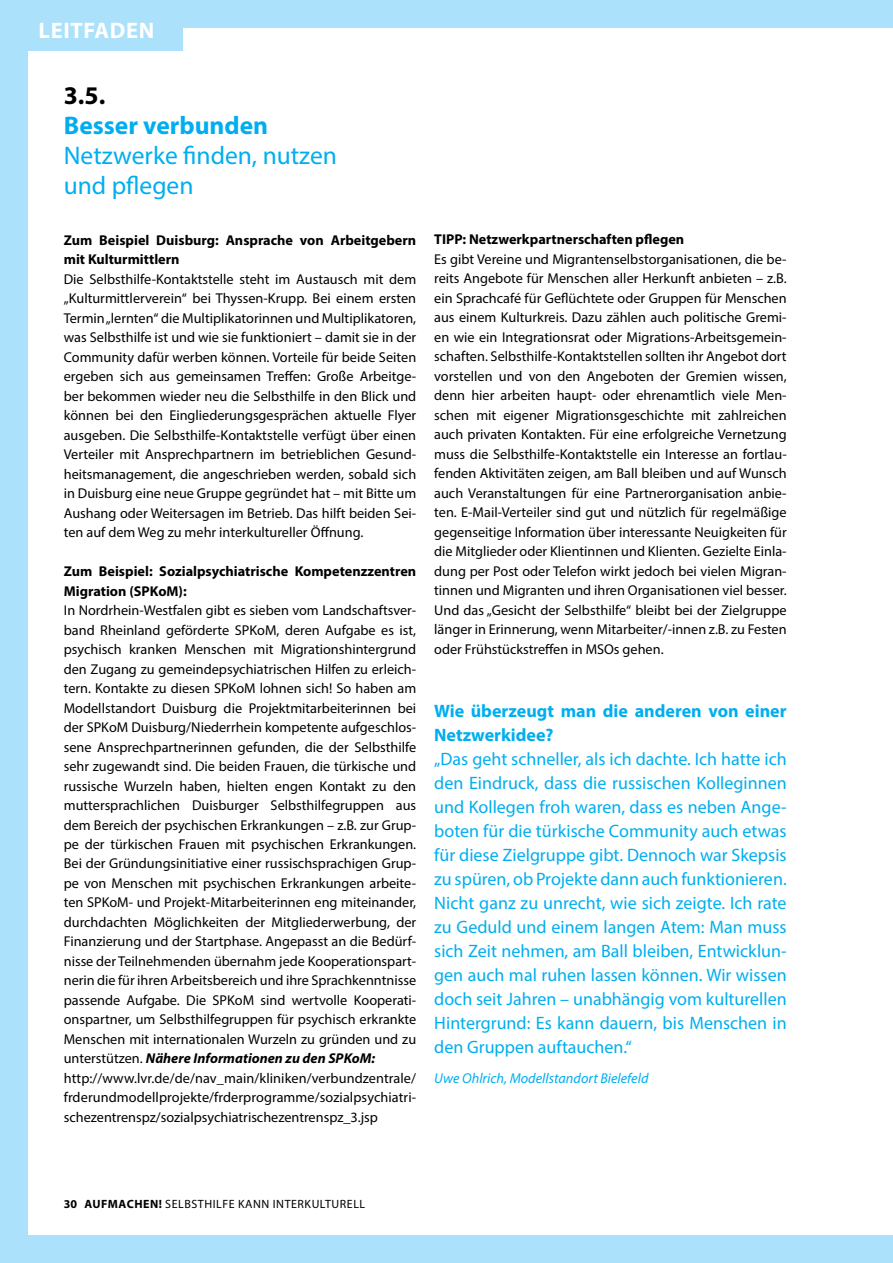
<style>
.page{position:relative;width:893px;height:1263px;background:#abe1fa}
.page>*{position:absolute;margin:0;border:0;box-sizing:border-box;transform-origin:0 0}
.t1{font:25.5px/30px "Myriad Pro";color:#00aeef}
.t2{font:700 22.5px "Myriad Pro";letter-spacing:.03em;color:#fff}
.t3{font:18px/24px "Myriad Pro";color:#00aeef;text-align:justify}
.t4{font:700 18px/24px "Myriad Pro";color:#00aeef}
.t5{font:14.25px/19.5px "Myriad Pro";color:#000;text-align:justify}
.t6{font:700 14.25px/19.5px "Myriad Pro";color:#000}
.t7{font:italic 14.25px "Myriad Pro";color:#00aeef}
.t8{font:12px "Myriad Pro";letter-spacing:.045em;color:#000}
.s1{font-weight:700;color:#000}
.s2{font-weight:700}
.s3{font-weight:700;font-style:italic}
</style>
<div class="page">
<div style="left:28px;top:28px;width:865px;height:1207px;background:#fff"></div>
<div style="left:21px;top:21px;width:162px;height:30px;background:#abe1fa"></div>
<h2 class="t2" style="left:38px;top:16px;width:117px">LEITFADEN</h2>
<h3 class="t1" style="left:64px;top:80px;width:275px"><span class="s1">3.5.<br></span><span class="s2">Besser verbunden<br></span>Netzwerke finden, nutzen und pflegen</h3>
<h4 class="t6" style="left:64px;top:230px;width:354px">Zum Beispiel Duisburg: Ansprache von Arbeitgebern mit Kulturmittlern</h4>
<p class="t5" style="left:64px;top:269px;width:354px">Die Selbsthilfe-Kontaktstelle steht im Austausch mit dem „Kulturmittlerverein“ bei Thyssen-Krupp. Bei einem ersten Termin „lernten“ die Multiplikatorinnen und Multiplikatoren, was Selbsthilfe ist und wie sie funktioniert – damit sie in der Community dafür werben können. Vorteile für beide Seiten ergeben sich aus gemeinsamen Treffen: Große Arbeitge&shy;ber bekommen wieder neu die Selbsthilfe in den Blick und können bei den Eingliederungsgesprächen aktuelle Flyer ausgeben. Die Selbsthilfe-Kontaktstelle verfügt über einen Verteiler mit Ansprechpartnern im betrieblichen Gesund&shy;heitsmanagement, die angeschrieben werden, sobald sich in Duisburg eine neue Gruppe gegründet hat – mit Bitte um Aushang oder Weitersagen im Betrieb. Das hilft beiden Sei&shy;ten auf dem Weg zu mehr interkultureller Öffnung.</p>
<h4 class="t6" style="left:64px;top:561px;width:354px">Zum Beispiel: Sozialpsychiatrische Kompetenzzentren<br>Migration (SPKoM):</h4>
<p class="t5" style="left:64px;top:600px;width:354px;text-align:left">In Nordrhein-Westfalen gibt es sieben vom Landschaftsver&shy;band Rheinland geförderte SPKoM, deren Aufgabe es ist, psychisch kranken Menschen mit Migrationshintergrund den Zugang zu gemeindepsychiatrischen Hilfen zu erleich&shy;tern. Kontakte zu diesen SPKoM lohnen sich! So haben am Modellstandort Duisburg die Projektmitarbeiterinnen bei der SPKoM Duisburg/Niederrhein kompetente aufgeschlos&shy;sene Ansprechpartnerinnen gefunden, die der Selbsthilfe sehr zugewandt sind. Die beiden Frauen, die türkische und russische Wurzeln haben, hielten engen Kontakt zu den muttersprachlichen Duisburger Selbsthilfegruppen aus dem Bereich der psychischen Erkrankungen – z.B. zur Grup&shy;pe der türkischen Frauen mit psychischen Erkrankungen.<br>Bei der Gründungsinitiative einer russischsprachigen Grup&shy;pe von Menschen mit psychischen Erkrankungen arbeite&shy;ten SPKoM- und Projekt-Mitarbeiterinnen eng miteinander, durchdachten Möglichkeiten der Mitgliederwerbung, der Finanzierung und der Startphase. Angepasst an die Bedürf&shy;nisse der Teilnehmenden übernahm jede Kooperationspart&shy;nerin die für ihren Arbeitsbereich und ihre Sprachkenntnisse passende Aufgabe. Die SPKoM sind wertvolle Kooperati&shy;onspartner, um Selbsthilfegruppen für psychisch erkrankte Menschen mit internationalen Wurzeln zu gründen und zu unterstützen. <span class="s3">Nähere Informationen zu den SPKoM: </span>http://www.lvr.de/de/nav_main/kliniken/verbundzentrale/ frderundmodellprojekte/frderprogramme/sozialpsychiatri&shy;schezentrenspz/sozialpsychiatrischezentrenspz_3.jsp</p>
<h4 class="t6" style="left:434px;top:229px;width:251px">TIPP: Netzwerkpartnerschaften pflegen</h4>
<p class="t5" style="left:434px;top:249px;width:354px">Es gibt Vereine und Migrantenselbstorganisationen, die be&shy;reits Angebote für Menschen aller Herkunft anbieten – z.B. ein Sprachcafé für Geflüchtete oder Gruppen für Menschen aus einem Kulturkreis. Dazu zählen auch politische Gremi&shy;en wie ein Integrationsrat oder Migrations-Arbeitsgemein&shy;schaften. Selbsthilfe-Kontaktstellen sollten ihr Angebot dort vorstellen und von den Angeboten der Gremien wissen, denn hier arbeiten haupt- oder ehrenamtlich viele Men&shy;schen mit eigener Migrationsgeschichte mit zahlreichen auch privaten Kontakten. Für eine erfolgreiche Vernetzung muss die Selbsthilfe-Kontaktstelle ein Interesse an fortlau&shy;fenden Aktivitäten zeigen, am Ball bleiben und auf Wunsch auch Veranstaltungen für eine Partnerorganisation anbie&shy;ten. E-Mail-Verteiler sind gut und nützlich für regelmäßige gegenseitige Information über interessante Neuigkeiten für die Mitglieder oder Klientinnen und Klienten. Gezielte Einla&shy;dung per Post oder Telefon wirkt jedoch bei vielen Migran&shy;tinnen und Migranten und ihren Organisationen viel besser.<br>Und das „Gesicht der Selbsthilfe“ bleibt bei der Zielgruppe länger in Erinnerung, wenn Mitarbeiter/-innen z.B. zu Festen oder Frühstückstreffen in MSOs gehen.</p>
<h5 class="t4" style="left:434px;top:698px;width:354px">Wie überzeugt man die anderen von einer<br>Netzwerkidee?</h5>
<p class="t3" style="left:434px;top:747px;width:354px">„Das geht schneller, als ich dachte. Ich hatte ich den Eindruck, dass die russischen Kolleginnen und Kollegen froh waren, dass es neben Ange&shy;boten für die türkische Community auch etwas für diese Zielgruppe gibt. Dennoch war Skepsis zu spüren, ob Projekte dann auch funktionieren.<br>Nicht ganz zu unrecht, wie sich zeigte. Ich rate zu Geduld und einem langen Atem: Man muss sich Zeit nehmen, am Ball bleiben, Entwicklun&shy;gen auch mal ruhen lassen können. Wir wissen doch seit Jahren – unabhängig vom kulturellen Hintergrund: Es kann dauern, bis Menschen in den Gruppen auftauchen.“</p>
<p class="t7" style="left:434px;top:1069px;width:216px">Uwe Ohlrich, Modellstandort Bielefeld</p>
<p class="t8" style="left:64px;top:1197px;width:303px"><span class="s2">30 AUFMACHEN!</span> SELBSTHILFE KANN INTERKULTURELL</p>
</div>
